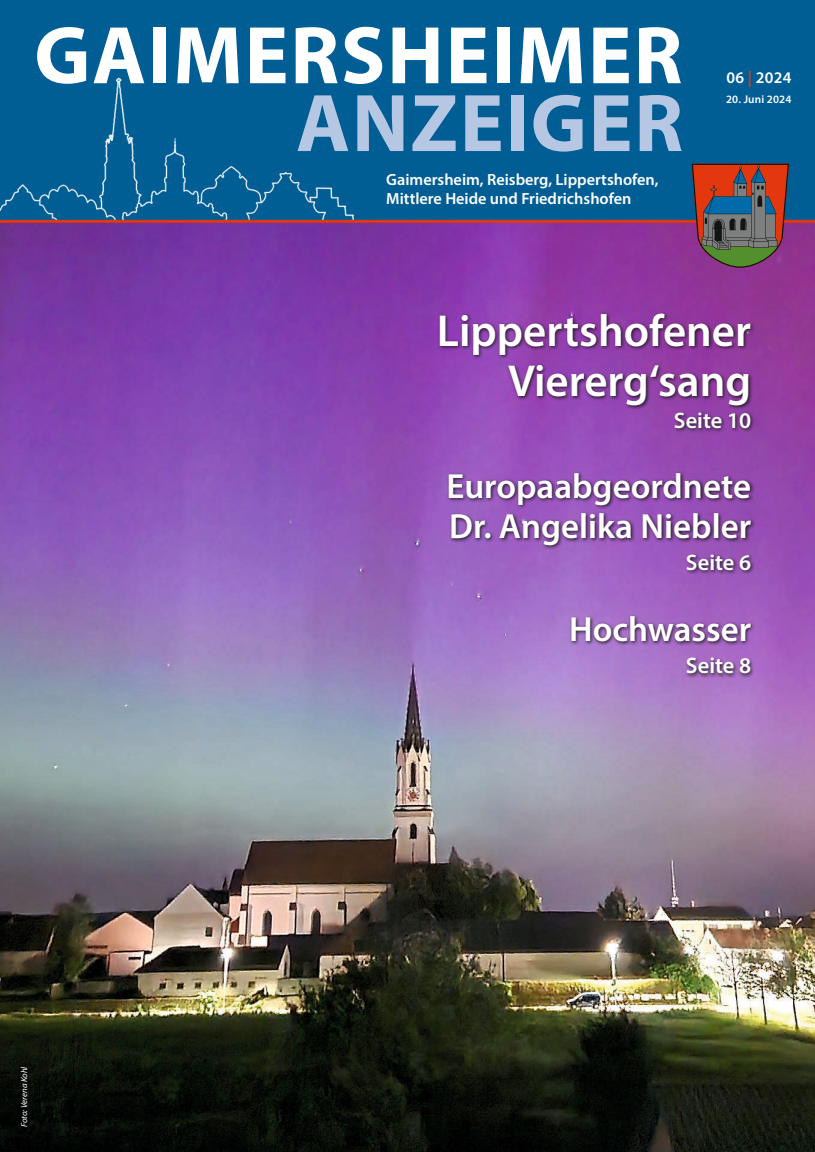
<style>
.page{position:relative;width:815px;height:1152px;background:#fff}
.page>*{position:absolute;margin:0;border:0;box-sizing:border-box;transform-origin:0 0}
.t1{font:700 82.5px "Myriad Pro";letter-spacing:.02em;color:#fff}
.t2{font:700 82.5px "Myriad Pro";letter-spacing:.02em;color:#b5c7e2}
.Überschrift_4sp{font:600 45px/50px "Myriad Pro";color:#fff;text-align:right}
.Überschrift_4sp-2{font:600 35px/40px "Myriad Pro";color:#fff}
.Unterüberschrift{font:600 22.5px "Myriad Pro";color:#fff}
.t3{font:600 16.25px/18.8px "Myriad Pro";color:#fff}
.t4{font:600 11.25px "Myriad Pro";letter-spacing:.015em;color:#fff}
.Grundschrift{font:italic 8.75px "Myriad Pro";color:#fff}
.s1{color:#e3380e}
</style>
<div class="page">
<img style="left:0;top:223px;width:815px;height:929px">
<div style="left:446px;top:471px;width:310px;height:104px;background:#131413;opacity:.9"></div>
<div style="left:437px;top:311px;width:318px;height:121px;background:#131413;opacity:.9"></div>
<div style="left:569px;top:613px;width:186px;height:65px;background:#131413;opacity:.9"></div>
<div style="left:0;top:0;width:815px;height:220px;background:#005e95"></div>
<img style="left:0;top:77px;width:354px;height:143px">
<hr style="left:0;top:220px;width:815px;height:3px;background:#e3380e">
<svg style="left:692px;top:164px;width:97px;height:104px;background:#7d514e"></svg>
<p class="t1" style="left:34px;top:9px;width:650px">GAIMERSHEIMER</p>
<p class="t2" style="left:296px;top:77px;width:389px">ANZEIGER</p>
<p class="t3" style="left:386px;top:170px;width:274px">Gaimersheim, Reisberg, Lippertshofen,<br>Mittlere Heide und Friedrichshofen</p>
<p class="t3" style="left:726px;top:68px;width:66px">06 <span class="s1">|</span> 2024</p>
<p class="t4" style="left:726px;top:92px;width:67px">20. Juni 2024</p>
<p class="Überschrift_4sp" style="left:437px;top:304px;width:316px">Lippertshofener<br>Viererg‘sang</p>
<p class="Unterüberschrift" style="left:674px;top:406px;width:79px">Seite 10</p>
<p class="Überschrift_4sp-2" style="left:447px;top:465px;width:306px">Europaabgeordnete<br>Dr. Angelika Niebler</p>
<p class="Unterüberschrift" style="left:686px;top:548px;width:67px">Seite 6</p>
<p class="Überschrift_4sp-2" style="left:569px;top:608px;width:183px">Hochwasser</p>
<p class="Unterüberschrift" style="left:686px;top:651px;width:67px">Seite 8</p>
<p class="Grundschrift" style="left:20px;top:1127px;width:62px;rotate:-90deg">Foto: Verena Kohl</p>
</div>
